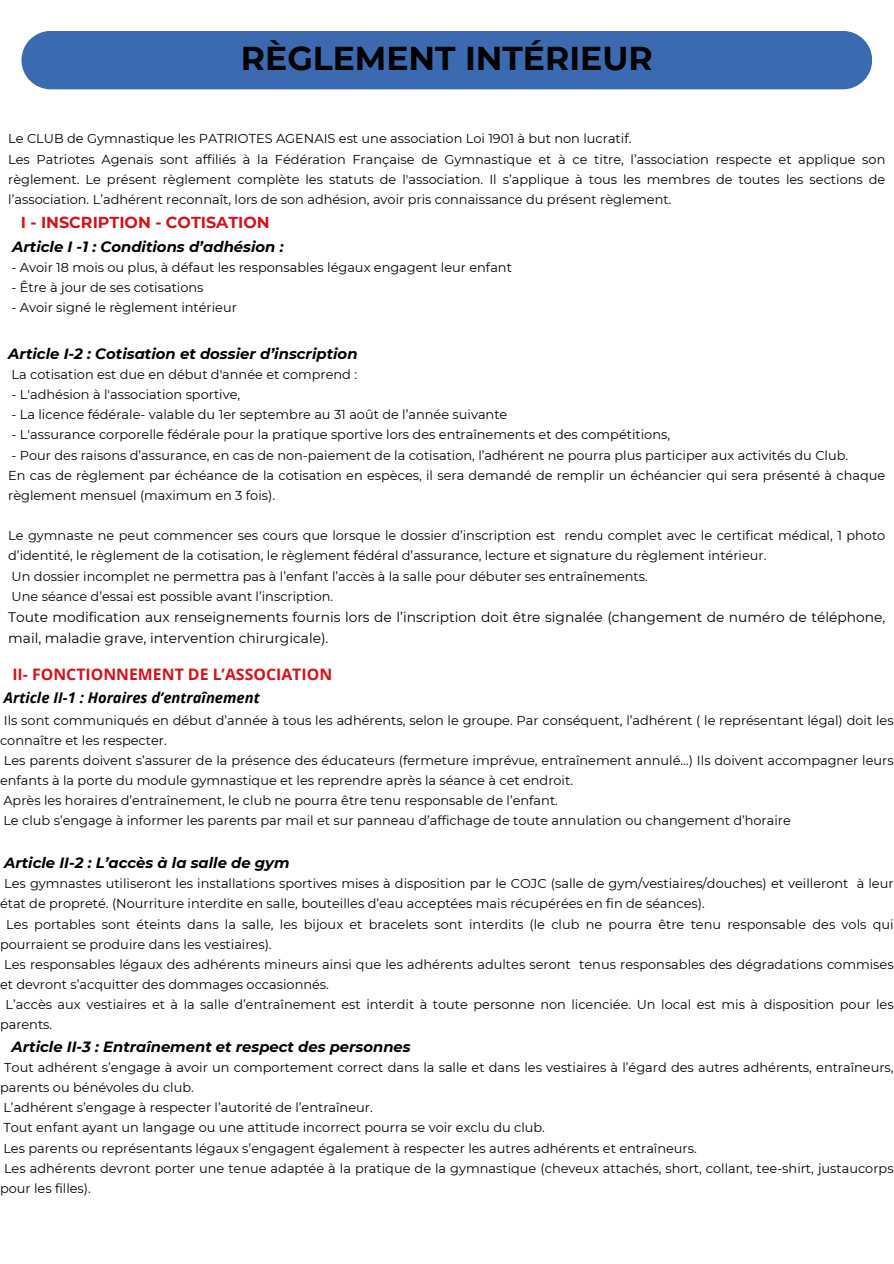
<style>
.page{position:relative;width:894px;height:1264px;background:#fff}
.page>*{position:absolute;margin:0;border:0;box-sizing:border-box;transform-origin:0 0}
.t1{font:700 33px "Montserrat";color:#000}
.t2{font:700 15.9px "Open Sans";color:#d4121b}
.t3{font:700 15.9px "Montserrat";color:#d4121b}
.t4{font:italic 700 14.85px "Montserrat";color:#000}
.t5{font:italic 700 14.85px "Open Sans";color:#000}
.t6{font:13.8px/21.1px "Montserrat";color:#000}
.t7{font:12.9px/20.1px "Montserrat";color:#000}
</style>
<div class="page">
<div style="left:21px;top:31px;width:850px;height:58px;background:#3b6ab1;border-radius:29px"></div>
<h1 class="t1" style="left:241px;top:38px;width:413px">RÈGLEMENT INTÉRIEUR</h1>
<p class="t7" style="left:8px;top:129px;width:624px">Le CLUB de Gymnastique les PATRIOTES AGENAIS est une association Loi 1901 à but non lucratif.</p>
<p class="t7" style="left:8px;top:149px;width:878px;text-align:justify">Les Patriotes Agenais sont affiliés à la Fédération Française de Gymnastique et à ce titre, l’association respecte et applique son règlement. Le présent règlement complète les statuts de l'association. Il s’applique à tous les membres de toutes les sections de l’association. L’adhérent reconnaît, lors de son adhésion, avoir pris connaissance du présent règlement.</p>
<p class="t3" style="left:21px;top:213px;width:250px">I - INSCRIPTION - COTISATION</p>
<p class="t4" style="left:12px;top:237px;width:273px">Article I -1 : Conditions d’adhésion :</p>
<p class="t7" style="left:12px;top:257px;width:501px">- Avoir 18 mois ou plus, à défaut les responsables légaux engagent leur enfant</p>
<p class="t7" style="left:12px;top:277px;width:193px">- Être à jour de ses cotisations</p>
<p class="t7" style="left:12px;top:297px;width:227px">- Avoir signé le règlement intérieur</p>
<p class="t4" style="left:8px;top:344px;width:351px">Article I-2 : Cotisation et dossier d’inscription</p>
<p class="t7" style="left:12px;top:364px;width:347px">La cotisation est due en début d'année et comprend :</p>
<p class="t7" style="left:12px;top:384px;width:230px">- L'adhésion à l'association sportive,</p>
<p class="t7" style="left:12px;top:404px;width:497px">- La licence fédérale- valable du 1er septembre au 31 août de l’année suivante</p>
<p class="t7" style="left:12px;top:425px;width:659px">- L'assurance corporelle fédérale pour la pratique sportive lors des entraînements et des compétitions,</p>
<p class="t7" style="left:12px;top:445px;width:837px">- Pour des raisons d’assurance, en cas de non-paiement de la cotisation, l’adhérent ne pourra plus participer aux activités du Club.</p>
<p class="t7" style="left:8px;top:465px;width:878px">En cas de règlement par échéance de la cotisation en espèces, il sera demandé de remplir un échéancier qui sera présenté à chaque règlement mensuel (maximum en 3 fois).</p>
<p class="t7" style="left:8px;top:525px;width:878px">Le gymnaste ne peut commencer ses cours que lorsque le dossier d’inscription est rendu complet avec le certificat médical, 1 photo d’identité, le règlement de la cotisation, le règlement fédéral d’assurance, lecture et signature du règlement intérieur.</p>
<p class="t7" style="left:12px;top:566px;width:637px">Un dossier incomplet ne permettra pas à l’enfant l’accès à la salle pour débuter ses entraînements.</p>
<p class="t7" style="left:12px;top:586px;width:323px">Une séance d’essai est possible avant l’inscription.</p>
<p class="t6" style="left:8px;top:606px;width:878px">Toute modification aux renseignements fournis lors de l’inscription doit être signalée (changement de numéro de téléphone, mail, maladie grave, intervention chirurgicale).</p>
<p class="t2" style="left:12px;top:663px;width:321px">II- FONCTIONNEMENT DE L’ASSOCIATION</p>
<p class="t5" style="left:4px;top:687px;width:257px">Article II-1 : Horaires d’entraînement</p>
<p class="t7" style="left:0;top:710px;width:894px">Ils sont communiqués en début d’année à tous les adhérents, selon le groupe. Par conséquent, l’adhérent ( le représentant légal) doit les connaître et les respecter.</p>
<p class="t7" style="left:0;top:750px;width:894px;text-indent:4px">Les parents doivent s’assurer de la présence des éducateurs (fermeture imprévue, entraînement annulé…) Ils doivent accompagner leurs enfants à la porte du module gymnastique et les reprendre après la séance à cet endroit.</p>
<p class="t7" style="left:3px;top:790px;width:556px">Après les horaires d’entraînement, le club ne pourra être tenu responsable de l’enfant.</p>
<p class="t7" style="left:3px;top:810px;width:788px">Le club s’engage à informer les parents par mail et sur panneau d’affichage de toute annulation ou changement d’horaire</p>
<p class="t4" style="left:4px;top:853px;width:287px">Article II-2 : L’accès à la salle de gym</p>
<p class="t7" style="left:0;top:873px;width:894px;text-indent:4px">Les gymnastes utiliseront les installations sportives mises à disposition par le COJC (salle de gym/vestiaires/douches) et veilleront à leur état de propreté. (Nourriture interdite en salle, bouteilles d’eau acceptées mais récupérées en fin de séances).</p>
<p class="t7" style="left:0;top:913px;width:894px;text-indent:6px">Les portables sont éteints dans la salle, les bijoux et bracelets sont interdits (le club ne pourra être tenu responsable des vols qui pourraient se produire dans les vestiaires).</p>
<p class="t7" style="left:0;top:954px;width:894px;text-indent:4px">Les responsables légaux des adhérents mineurs ainsi que les adhérents adultes seront tenus responsables des dégradations commises et devront s’acquitter des dommages occasionnés.</p>
<p class="t7" style="left:0;top:994px;width:894px;text-indent:6px">L’accès aux vestiaires et à la salle d’entraînement est interdit à toute personne non licenciée. Un local est mis à disposition pour les parents.</p>
<p class="t4" style="left:12px;top:1037px;width:400px">Article II-3 : Entraînement et respect des personnes</p>
<p class="t7" style="left:0;top:1057px;width:894px;text-indent:4px">Tout adhérent s’engage à avoir un comportement correct dans la salle et dans les vestiaires à l’égard des autres adhérents, entraîneurs, parents ou bénévoles du club.</p>
<p class="t7" style="left:3px;top:1097px;width:371px">L’adhérent s’engage à respecter l’autorité de l’entraîneur.</p>
<p class="t7" style="left:3px;top:1117px;width:543px">Tout enfant ayant un langage ou une attitude incorrect pourra se voir exclu du club.</p>
<p class="t7" style="left:3px;top:1137px;width:694px">Les parents ou représentants légaux s’engagent également à respecter les autres adhérents et entraîneurs.</p>
<p class="t7" style="left:0;top:1157px;width:894px;text-indent:4px">Les adhérents devront porter une tenue adaptée à la pratique de la gymnastique (cheveux attachés, short, collant, tee-shirt, justaucorps pour les filles).</p>
</div>
